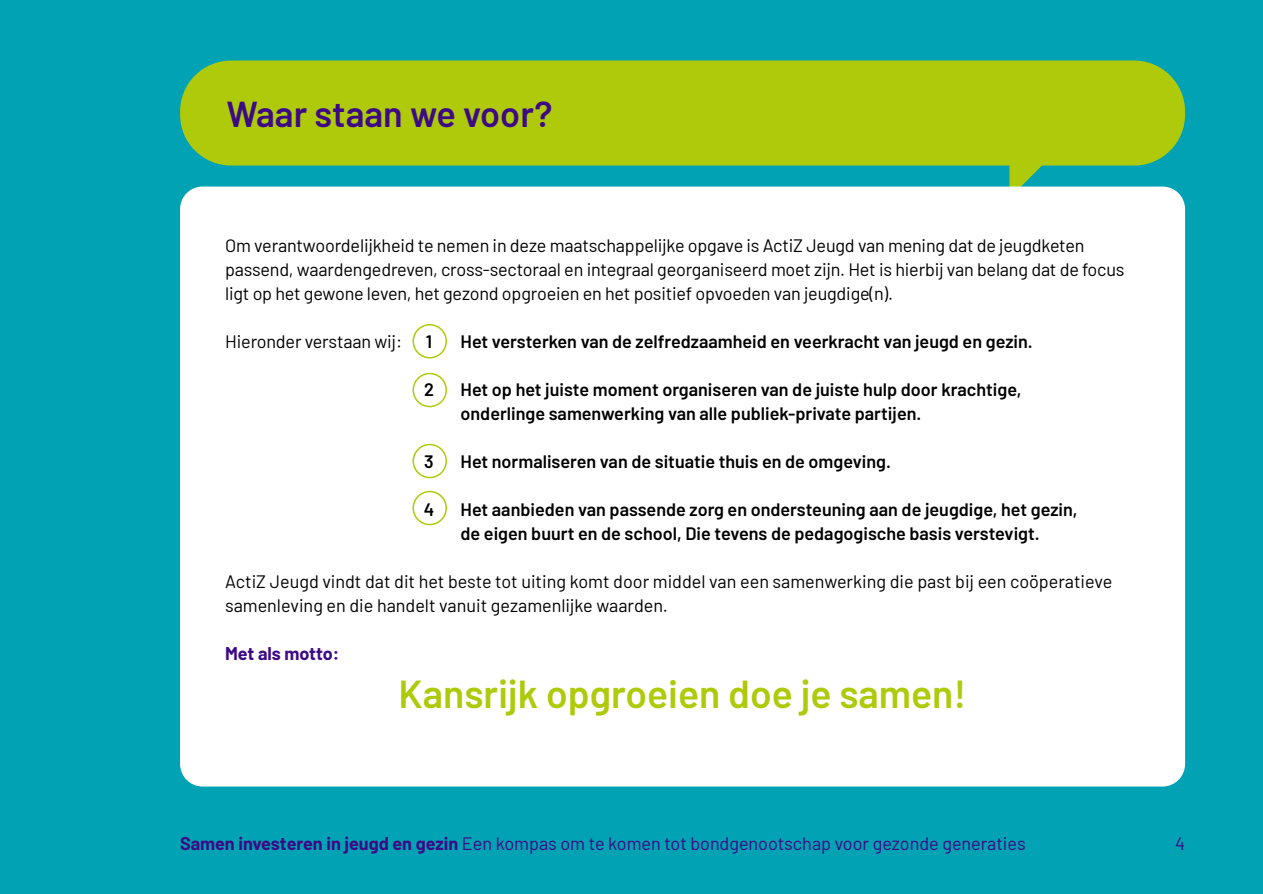
<style>
.page{position:relative;width:1263px;height:894px;background:#00a2b4}
.page>*{position:absolute;margin:0;border:0;box-sizing:border-box;transform-origin:0 0}
.t1{font:600 39px "Barlow";color:#afca0b}
.t2{font:600 36px "Barlow";color:#3d0a85}
.t3{font:18px/24px "Barlow";letter-spacing:-.01em;color:#000}
.t4{font:600 18px/24px "Barlow";color:#000}
.t5{font:18px "Barlow";color:#3d0a85}
.t6{font:700 18px "Barlow";color:#3d0a85}
.s1{font-weight:700}
</style>
<div class="page">
<svg style="left:1010px;top:166px;width:49px;height:21px"></svg>
<div style="left:180px;top:187px;width:1005px;height:600px;background:#fff;border-radius:22px"></div>
<div style="left:180px;top:61px;width:1005px;height:105px;background:#afca0b;border-radius:51px"></div>
<div style="left:412px;top:324px;width:35px;height:34px;border:2px solid #afca0b;border-radius:50%"></div>
<div style="left:412px;top:373px;width:35px;height:34px;border:2px solid #afca0b;border-radius:50%"></div>
<div style="left:412px;top:444px;width:35px;height:34px;border:2px solid #afca0b;border-radius:50%"></div>
<div style="left:412px;top:491px;width:35px;height:34px;border:2px solid #afca0b;border-radius:50%"></div>
<h2 class="t2" style="left:227px;top:87px;width:327px">Waar staan we voor?</h2>
<p class="t3" style="left:225px;top:232px;width:901px">Om verantwoordelijkheid te nemen in deze maatschappelijke opgave is ActiZ Jeugd van mening dat de jeugdketen passend, waardengedreven, cross-sectoraal en integraal georganiseerd moet zijn. Het is hierbij van belang dat de focus ligt op het gewone leven, het gezond opgroeien en het positief opvoeden van jeugdige(n).</p>
<p class="t3" style="left:225px;top:328px;width:179px">Hieronder verstaan wij:</p>
<p class="t4" style="left:426px;top:328px;width:8px">1</p>
<p class="t4" style="left:461px;top:328px;width:574px">Het versterken van de zelfredzaamheid en veerkracht van jeugd en gezin.</p>
<p class="t4" style="left:424px;top:376px;width:11px">2</p>
<p class="t4" style="left:461px;top:376px;width:562px">Het op het juiste moment organiseren van de juiste hulp door krachtige, onderlinge samenwerking van alle publiek-private partijen.</p>
<p class="t4" style="left:424px;top:448px;width:11px">3</p>
<p class="t4" style="left:461px;top:448px;width:432px">Het normaliseren van de situatie thuis en de omgeving.</p>
<p class="t4" style="left:424px;top:496px;width:12px">4</p>
<p class="t4" style="left:461px;top:496px;width:618px">Het aanbieden van passende zorg en ondersteuning aan de jeugdige, het gezin, de eigen buurt en de school, Die tevens de pedagogische basis verstevigt.</p>
<p class="t3" style="left:225px;top:568px;width:889px">ActiZ Jeugd vindt dat dit het beste tot uiting komt door middel van een samenwerking die past bij een coöperatieve samenleving en die handelt vanuit gezamenlijke waarden.</p>
<p class="t6" style="left:225px;top:640px;width:116px">Met als motto:</p>
<h1 class="t1" style="left:399px;top:665px;width:569px">Kansrijk opgroeien doe je samen!</h1>
<p class="t5" style="left:180px;top:830px;width:847px"><span class="s1">Samen investeren in jeugd en gezin</span> Een kompas om te komen tot bondgenootschap voor gezonde generaties</p>
<p class="t5" style="left:1175px;top:830px;width:11px">4</p>
</div>
